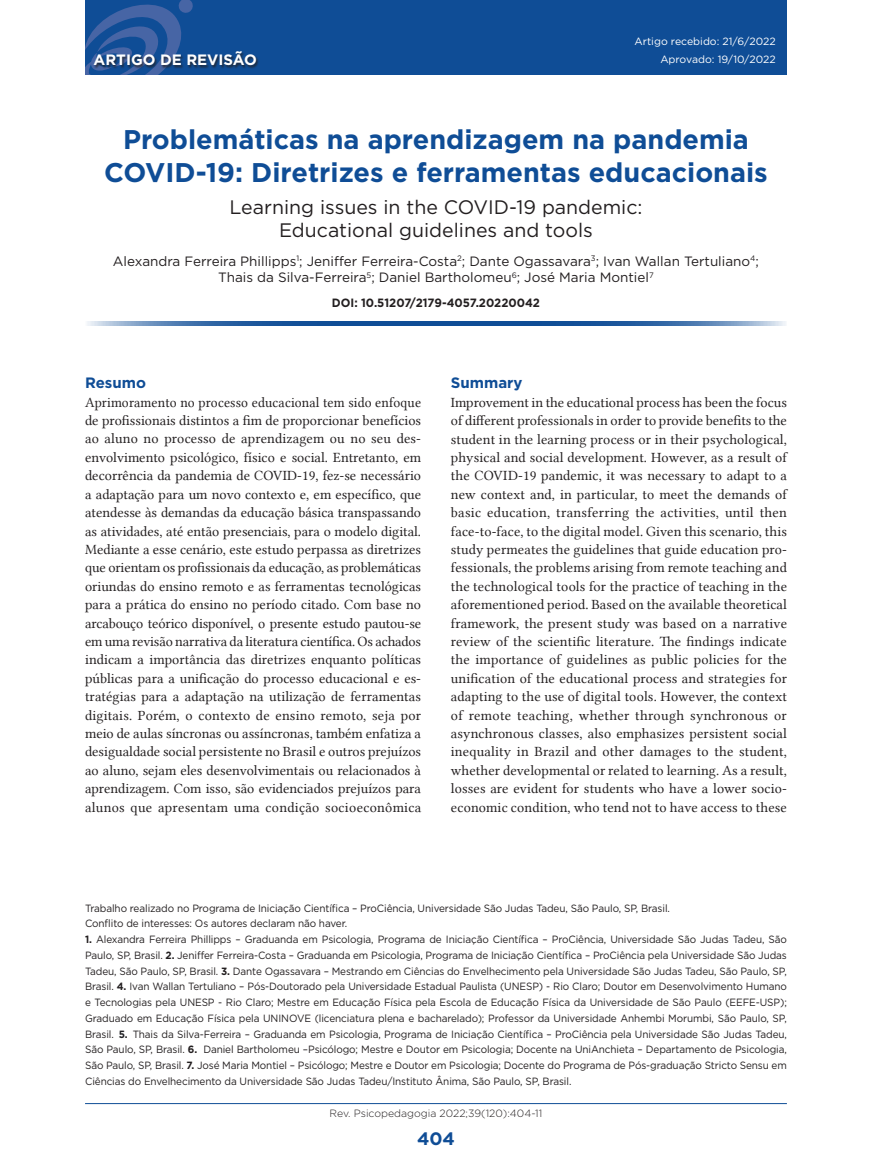
<style>
.page{position:relative;width:872px;height:1170px;background:#fff}
.page>*{position:absolute;margin:0;border:0;box-sizing:border-box;transform-origin:0 0}
.t1{font:700 27px/32.4px "Gotham";color:#0f4d96;text-align:center}
.t2{font:19.5px/23.4px "Gotham";color:#231f20;text-align:center}
.t3{font:700 18px "Gotham";color:#0f4d96}
.t4{font:700 15px "Gotham";color:#fff}
.t5{font:700 15px "Gotham";color:#0f4d96}
.t6{font:14.25px/18.5px "Lin Libertine";letter-spacing:.01em;color:#231f20;text-align:justify;scale:.96 1}
.t7{font:14.25px/18.5px "Lin Libertine";letter-spacing:.01em;color:#231f20;text-align:justify}
.t8{font:13.5px/16.2px "Gotham";color:#231f20;text-align:center}
.t9{font:700 12px "Gotham";color:#231f20;scale:.95 1}
.t10{font:10.5px/15.8px "Gotham";letter-spacing:-.01em;color:#231f20;scale:.95 1}
.t11{font:10.5px/17.2px "Gotham";color:#fff;text-align:right}
.t12{font:300 10.5px "Gotham";color:#231f20}
.s1{font-weight:700}
.s2{font-weight:700;color:#202124}
</style>
<div class="page">
<hr style="left:85px;top:1103px;width:702px;height:1px;background:#0f4d96">
<div style="left:85px;top:0;width:702px;height:75px;background:#0f4d96"></div>
<svg style="left:85px;top:0;width:108px;height:75px"></svg>
<div style="left:94px;top:51px;width:165px;height:17px;background:#231f20;opacity:.75"></div>
<svg style="left:87px;top:321px;width:699px;height:4px;background:#3a6ca8"></svg>
<h3 class="t4" style="left:94px;top:50px;width:165px">ARTIGO DE REVISÃO</h3>
<p class="t11" style="left:634px;top:33px;width:143px">Artigo recebido: 21/6/2022<br>Aprovado: 19/10/2022</p>
<h1 class="t1" style="left:104px;top:123px;width:665px">Problemáticas na aprendizagem na pandemia<br>COVID-19: Diretrizes e ferramentas educacionais</h1>
<h2 class="t2" style="left:229px;top:194px;width:414px">Learning issues in the COVID-19 pandemic:<br>Educational guidelines and tools</h2>
<p class="t8" style="left:113px;top:253px;width:647px">Alexandra Ferreira Phillipps<sup>1</sup>; Jeniffer Ferreira-Costa<sup>2</sup>; Dante Ogassavara<sup>3</sup>; Ivan Wallan Tertuliano<sup>4</sup>;<br>Thais da Silva-Ferreira<sup>5</sup>; Daniel Bartholomeu<sup>6</sup>; José Maria Montiel<sup>7</sup></p>
<p class="t9" style="left:332px;top:295px;width:221px">DOI: 10.51207/2179-4057.20220042</p>
<h3 class="t5" style="left:85px;top:373px;width:62px">Resumo</h3>
<p class="t6" style="left:85px;top:393px;width:352px">Aprimoramento no processo educacional tem sido enfoque de profissionais distintos a fim de proporcionar benefícios ao aluno no processo de aprendizagem ou no seu des&shy;envolvimento psicológico, físico e social. Entretanto, em decorrência da pandemia de COVID-19, fez-se necessário a adaptação para um novo contexto e, em específico, que atendesse às demandas da educação básica transpassando as atividades, até então presenciais, para o modelo digital.<br>Mediante a esse cenário, este estudo perpassa as diretrizes que orientam os profissionais da educação, as problemáticas oriundas do ensino remoto e as ferramentas tecnológicas para a prática do ensino no período citado. Com base no arcabouço teórico disponível, o presente estudo pautou-se em uma revisão narrativa da literatura científica. Os achados indicam a importância das diretrizes enquanto políticas públicas para a unificação do processo educacional e es&shy;tratégias para a adaptação na utilização de ferramentas digitais. Porém, o contexto de ensino remoto, seja por meio de aulas síncronas ou assíncronas, também enfatiza a desigualdade social persistente no Brasil e outros prejuízos ao aluno, sejam eles desenvolvimentais ou relacionados à aprendizagem. Com isso, são evidenciados prejuízos para alunos que apresentam uma condição socioeconômica</p>
<h3 class="t5" style="left:451px;top:373px;width:73px">Summary</h3>
<p class="t7" style="left:451px;top:393px;width:338px">Improvement in the educational process has been the focus of different professionals in order to provide benefits to the student in the learning process or in their psychological, physical and social development. However, as a result of the COVID-19 pandemic, it was necessary to adapt to a new context and, in particular, to meet the demands of basic education, transferring the activities, until then face-to-face, to the digital model. Given this scenario, this study permeates the guidelines that guide education pro&shy;fessionals, the problems arising from remote teaching and the technological tools for the practice of teaching in the aforementioned period. Based on the available theoretical framework, the present study was based on a narrative review of the scientific literature. The findings indicate the importance of guidelines as public policies for the unification of the educational process and strategies for adapting to the use of digital tools. However, the context of remote teaching, whether through synchronous or asynchronous classes, also emphasizes persistent social inequality in Brazil and other damages to the student, whether developmental or related to learning. As a result, losses are evident for students who have a lower socio&shy;economic condition, who tend not to have access to these</p>
<p class="t10" style="left:85px;top:899px;width:617px">Trabalho realizado no Programa de Iniciação Científica – ProCiência, Universidade São Judas Tadeu, São Paulo, SP, Brasil.<br>Conflito de interesses: Os autores declaram não haver.</p>
<p class="t10" style="left:85px;top:931px;width:740px;text-align:justify"><span class="s1">1.</span> Alexandra Ferreira Phillipps – Graduanda em Psicologia, Programa de Iniciação Científica – ProCiência, Universidade São Judas Tadeu, São Paulo, SP, Brasil. <span class="s1">2.</span> Jeniffer Ferreira-Costa – Graduanda em Psicologia, Programa de Iniciação Científica – ProCiência pela Universidade São Judas Tadeu, São Paulo, SP, Brasil. <span class="s1">3.</span> Dante Ogassavara – Mestrando em Ciências do Envelhecimento pela Universidade São Judas Tadeu, São Paulo, SP, Brasil. <span class="s1">4.</span> Ivan Wallan Tertuliano – Pós-Doutorado pela Universidade Estadual Paulista (UNESP) - Rio Claro; Doutor em Desenvolvimento Humano e Tecnologias pela UNESP - Rio Claro; Mestre em Educação Física pela Escola de Educação Física da Universidade de São Paulo (EEFE-USP); Graduado em Educação Física pela UNINOVE (licenciatura plena e bacharelado); Professor da Universidade Anhembi Morumbi, São Paulo, SP, Brasil. <span class="s2">5.</span> Thais da Silva-Ferreira – Graduanda em Psicologia, Programa de Iniciação Científica – ProCiência pela Universidade São Judas Tadeu, São Paulo, SP, Brasil. <span class="s1">6.</span> Daniel Bartholomeu –Psicólogo; Mestre e Doutor em Psicologia; Docente na UniAnchieta – Departamento de Psicologia, São Paulo, SP, Brasil. <span class="s1">7.</span> José Maria Montiel – Psicólogo; Mestre e Doutor em Psicologia; Docente do Programa de Pós-graduação Stricto Sensu em Ciências do Envelhecimento da Universidade São Judas Tadeu/Instituto Ânima, São Paulo, SP, Brasil.</p>
<p class="t12" style="left:330px;top:1106px;width:214px">Rev. Psicopedagogia 2022;39(120):404-11</p>
<h3 class="t3" style="left:417px;top:1126px;width:39px">404</h3>
</div>
